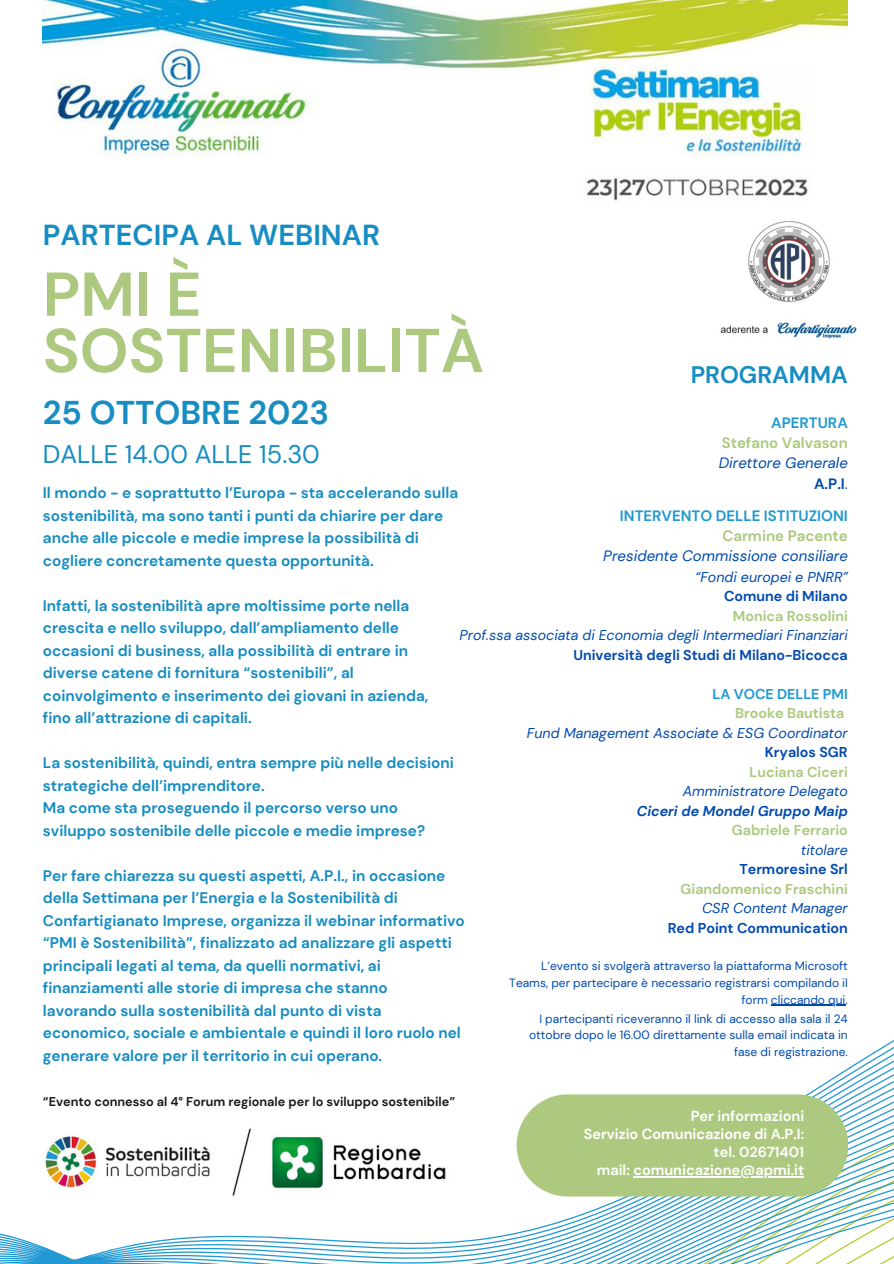
<style>
.page{position:relative;width:894px;height:1264px;background:#fff}
.page>*{position:absolute;margin:0;border:0;box-sizing:border-box;transform-origin:0 0}
.t1{font:700 61.8px "DM Sans";color:#acc97f}
.t2{font:700 32.85px "DM Sans";color:#178dc2}
.t3{font:700 28.95px "DM Sans";color:#178dc2}
.t4{font:25.35px "DM Sans";color:#178dc2}
.t5{font:700 23.85px "DM Sans";color:#178dc2}
.t6{font:700 15.3px/22.5px "DM Sans";color:#178dc2}
.t7{font:italic 15px "DM Sans";color:#004aad}
.t8{font:700 15px "DM Sans";color:#2199d2}
.t9{font:700 15px "DM Sans";color:#acc97f}
.t10{font:700 15px "DM Sans";color:#004aad}
.t11{font:700 14.55px "DM Sans";color:#fff}
.t12{font:italic 14.25px "DM Sans";color:#004aad}
.t13{font:700 14.25px "DM Sans";color:#004aad}
.t14{font:700 14.25px "DM Sans";color:#acc97f}
.t15{font:italic 700 14.25px "DM Sans";color:#004aad}
.t16{font:700 14.25px "DM Sans";color:#2199d2}
.t17{font:700 12.75px "DM Sans";color:#191a1b}
.t18{font:12px/16.8px "DM Sans";color:#004aad;text-align:right}
.s1{font-weight:400}
</style>
<div class="page">
<svg style="left:0;top:1004px;width:893px;height:259px"></svg>
<img style="left:43px;top:0;width:804px;height:201px">
<img style="left:36px;top:1119px;width:422px;height:85px">
<img style="left:720px;top:221px;width:136px;height:118px">
<div style="left:516px;top:1094px;width:332px;height:102px;background:#acc97f;border-radius:51px"></div>
<hr style="left:633px;top:1176px;width:171px;height:1px;background:#fff">
<hr style="left:770px;top:1004px;width:75px;height:1px;background:#004aad">
<p class="t3" style="left:43px;top:217px;width:338px">PARTECIPA AL WEBINAR</p>
<p class="t1" style="left:43px;top:254px;width:160px">PMI È</p>
<p class="t1" style="left:43px;top:311px;width:442px">SOSTENIBILITÀ</p>
<p class="t5" style="left:690px;top:359px;width:158px">PROGRAMMA</p>
<p class="t2" style="left:43px;top:391px;width:288px">25 OTTOBRE 2023</p>
<p class="t4" style="left:43px;top:438px;width:278px">DALLE 14.00 ALLE 15.30</p>
<p class="t8" style="left:771px;top:413px;width:78px">APERTURA</p>
<p class="t9" style="left:721px;top:433px;width:128px">Stefano Valvason</p>
<p class="t7" style="left:718px;top:453px;width:130px">Direttore Generale</p>
<p class="t10" style="left:813px;top:473px;width:35px">A.P.I<span class="s1">.</span></p>
<p class="t8" style="left:619px;top:506px;width:229px">INTERVENTO DELLE ISTITUZIONI</p>
<p class="t9" style="left:722px;top:526px;width:127px">Carmine Pacente</p>
<p class="t7" style="left:603px;top:546px;width:246px">Presidente Commissione consiliare</p>
<p class="t12" style="left:695px;top:567px;width:154px">“Fondi europei e PNRR”</p>
<p class="t13" style="left:723px;top:587px;width:125px">Comune di Milano</p>
<p class="t14" style="left:732px;top:606px;width:116px">Monica Rossolini</p>
<p class="t12" style="left:459px;top:626px;width:389px">Prof.ssa associata di Economia degli Intermediari Finanziari</p>
<p class="t13" style="left:573px;top:645px;width:276px">Università degli Studi di Milano-Bicocca</p>
<p class="t16" style="left:712px;top:684px;width:137px">LA VOCE DELLE PMI</p>
<p class="t14" style="left:735px;top:704px;width:111px">Brooke Bautista</p>
<p class="t12" style="left:526px;top:723px;width:322px">Fund Management Associate &amp; ESG Coordinator</p>
<p class="t13" style="left:764px;top:743px;width:85px">Kryalos SGR</p>
<p class="t14" style="left:749px;top:762px;width:100px">Luciana Ciceri</p>
<p class="t12" style="left:682px;top:782px;width:166px">Amministratore Delegato</p>
<p class="t15" style="left:636px;top:801px;width:212px">Ciceri de Mondel Gruppo Maip</p>
<p class="t14" style="left:731px;top:821px;width:117px">Gabriele Ferrario</p>
<p class="t12" style="left:801px;top:840px;width:48px">titolare</p>
<p class="t13" style="left:739px;top:860px;width:110px">Termoresine Srl</p>
<p class="t14" style="left:680px;top:879px;width:169px">Giandomenico Fraschini</p>
<p class="t12" style="left:701px;top:899px;width:147px">CSR Content Manager</p>
<p class="t13" style="left:667px;top:918px;width:181px">Red Point Communication</p>
<p class="t6" style="left:43px;top:481px;width:417px">Il mondo - e soprattutto l’Europa - sta accelerando sulla sostenibilità, ma sono tanti i punti da chiarire per dare anche alle piccole e medie imprese la possibilità di cogliere concretamente questa opportunità.</p>
<p class="t6" style="left:43px;top:594px;width:387px">Infatti, la sostenibilità apre moltissime porte nella crescita e nello sviluppo, dall’ampliamento delle occasioni di business, alla possibilità di entrare in diverse catene di fornitura “sostenibili”, al coinvolgimento e inserimento dei giovani in azienda,</p>
<p class="t6" style="left:43px;top:706px;width:210px">fino all’attrazione di capitali.</p>
<p class="t6" style="left:43px;top:751px;width:412px">La sostenibilità, quindi, entra sempre più nelle decisioni strategiche dell’imprenditore.</p>
<p class="t6" style="left:43px;top:796px;width:383px">Ma come sta proseguendo il percorso verso uno sviluppo sostenibile delle piccole e medie imprese?</p>
<p class="t6" style="left:43px;top:864px;width:423px">Per fare chiarezza su questi aspetti, A.P.I., in occasione della Settimana per l’Energia e la Sostenibilità di Confartigianato Imprese, organizza il webinar informativo “PMI è Sostenibilità”, finalizzato ad analizzare gli aspetti principali legati al tema, da quelli normativi, ai finanziamenti alle storie di impresa che stanno lavorando sulla sostenibilità dal punto di vista economico, sociale e ambientale e quindi il loro ruolo nel generare valore per il territorio in cui operano.</p>
<p class="t18" style="left:509px;top:957px;width:340px">L’evento si svolgerà attraverso la piattaforma Microsoft<br>Teams, per partecipare è necessario registrarsi compilando il form cliccando qui.</p>
<p class="t18" style="left:529px;top:1010px;width:320px">I partecipanti riceveranno il link di accesso alla sala il 24 ottobre dopo le 16.00 direttamente sulla email indicata in fase di registrazione.</p>
<p class="t17" style="left:43px;top:1093px;width:413px">“Evento connesso al 4° Forum regionale per lo sviluppo sostenibile”</p>
<p class="t11" style="left:690px;top:1106px;width:115px">Per informazioni</p>
<p class="t11" style="left:583px;top:1124px;width:222px">Servizio Comunicazione di A.P.I:</p>
<p class="t11" style="left:713px;top:1142px;width:92px">tel. 02671401</p>
<p class="t11" style="left:596px;top:1160px;width:209px">mail: comunicazione@apmi.it</p>
</div>
